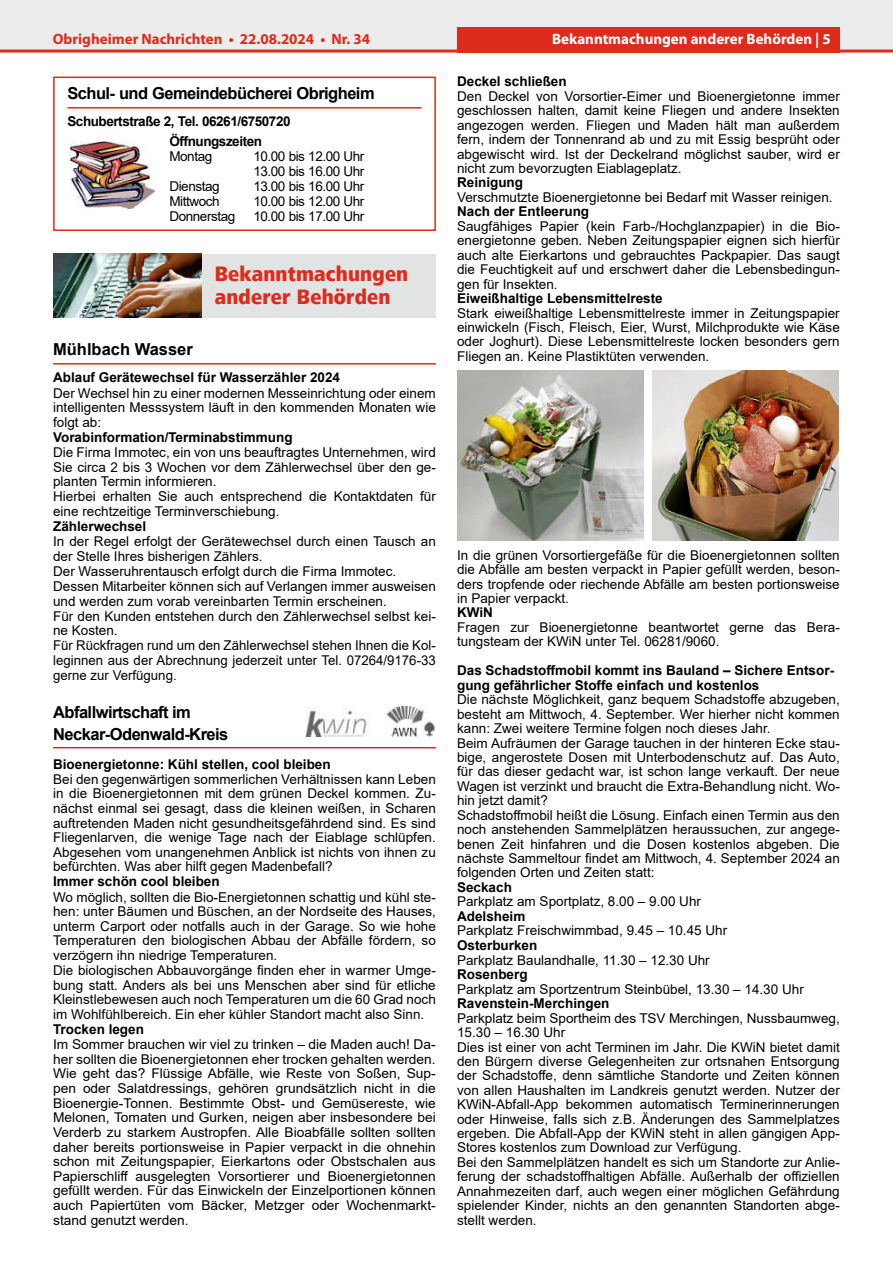
<style>
.page{position:relative;width:893px;height:1263px;background:#fff}
.page>*{position:absolute;margin:0;border:0;box-sizing:border-box;transform-origin:0 0}
.t1{font:800 21.45px/22.5px "Frutiger Next LT";letter-spacing:.01em;color:#dd2b1c;scale:.91 1}
.t2{font:700 16.5px/22.5px "Arial";letter-spacing:-.035em;color:#000}
.t3{font:700 16.5px "Arial";color:#000}
.t4{font:700 15px "Myriad Pro";color:#dd2b1c}
.t5{font:700 15px "Myriad Pro";color:#fff}
.t6{font:13.5px/14.4px "Arial";color:#000;text-align:justify}
.t7{font:700 13.5px/14.4px "Arial";color:#000}
.t8{font:13.5px/15px "Arial";letter-spacing:-.035em;color:#000}
.t9{font:700 13.5px/19.4px "Arial";letter-spacing:-.035em;color:#000}
</style>
<div class="page">
<div style="left:0;top:0;width:893px;height:51px;background:#ececec"></div>
<div style="left:457px;top:27px;width:383px;height:26px;background:#dd2b1c"></div>
<hr style="left:0;top:50px;width:893px;height:3px;background:#dd2b1c">
<hr style="left:53px;top:363px;width:383px;height:2px;background:#dd2b1c">
<hr style="left:67px;top:107px;width:355px;height:2px;background:#dd2b1c">
<div style="left:53px;top:77px;width:383px;height:154px;border:2px solid #dd2b1c"></div>
<img style="left:70px;top:141px;width:85px;height:68px">
<div style="left:53px;top:254px;width:383px;height:64px;background:#e2e3e3"></div>
<img style="left:53px;top:254px;width:149px;height:64px">
<hr style="left:53px;top:747px;width:383px;height:1px;background:#de2729">
<img style="left:306px;top:706px;width:130px;height:31px">
<img style="left:653px;top:371px;width:186px;height:170px">
<img style="left:457px;top:371px;width:186px;height:170px">
<p class="t4" style="left:53px;top:29px;width:319px">Obrigheimer Nachrichten • 22.08.2024 • Nr. 34</p>
<p class="t5" style="left:552px;top:29px;width:280px">Bekanntmachungen anderer Behörden | 5</p>
<p class="t2" style="left:67px;top:82px;width:309px">Schul- und Gemeindebücherei Obrigheim</p>
<p class="t9" style="left:169px;top:112px;width:123px;text-indent:-102px">Schubertstraße 2, Tel. 06261/6750720<br>Öffnungszeiten</p>
<p class="t6" style="left:169px;top:149px;width:44px">Montag</p>
<p class="t8" style="left:253px;top:148px;width:112px">10.00 bis 12.00 Uhr<br>13.00 bis 16.00 Uhr</p>
<p class="t8" style="left:169px;top:179px;width:52px">Dienstag</p>
<p class="t8" style="left:253px;top:179px;width:112px">13.00 bis 16.00 Uhr</p>
<p class="t8" style="left:169px;top:194px;width:52px">Mittwoch</p>
<p class="t8" style="left:253px;top:194px;width:112px">10.00 bis 12.00 Uhr</p>
<p class="t8" style="left:169px;top:209px;width:67px">Donnerstag</p>
<p class="t8" style="left:253px;top:209px;width:112px">10.00 bis 17.00 Uhr</p>
<p class="t7" style="left:457px;top:75px;width:111px">Deckel schließen</p>
<p class="t6" style="left:457px;top:89px;width:384px">Den Deckel von Vorsortier-Eimer und Bioenergietonne immer geschlossen halten, damit keine Fliegen und andere Insekten angezogen werden. Fliegen und Maden hält man außerdem fern, indem der Tonnenrand ab und zu mit Essig besprüht oder abgewischt wird. Ist der Deckelrand möglichst sauber, wird er nicht zum bevorzugten Eiablageplatz.</p>
<p class="t7" style="left:457px;top:176px;width:68px">Reinigung</p>
<p class="t6" style="left:457px;top:190px;width:377px">Verschmutzte Bioenergietonne bei Bedarf mit Wasser reinigen.</p>
<p class="t7" style="left:457px;top:205px;width:134px">Nach der Entleerung</p>
<p class="t6" style="left:457px;top:219px;width:384px">Saugfähiges Papier (kein Farb-/Hochglanzpapier) in die Bio&shy;energietonne geben. Neben Zeitungspapier eignen sich hierfür auch alte Eierkartons und gebrauchtes Packpapier. Das saugt die Feuchtigkeit auf und erschwert daher die Lebensbedingun&shy;gen für Insekten.</p>
<p class="t7" style="left:457px;top:291px;width:207px">Eiweißhaltige Lebensmittelreste</p>
<p class="t6" style="left:457px;top:306px;width:384px">Stark eiweißhaltige Lebensmittelreste immer in Zeitungspapier einwickeln (Fisch, Fleisch, Eier, Wurst, Milchprodukte wie Käse oder Joghurt). Diese Lebensmittelreste locken besonders gern Fliegen an. Keine Plastiktüten verwenden.</p>
<h1 class="t1" style="left:215px;top:263px;width:214px">Bekanntmachungen anderer Behörden</h1>
<p class="t3" style="left:53px;top:337px;width:141px">Mühlbach Wasser</p>
<p class="t7" style="left:53px;top:371px;width:288px">Ablauf Gerätewechsel für Wasserzähler 2024</p>
<p class="t6" style="left:53px;top:385px;width:384px">Der Wechsel hin zu einer modernen Messeinrichtung oder einem intelligenten Messsystem läuft in den kommenden Monaten wie folgt ab:</p>
<p class="t7" style="left:53px;top:430px;width:241px">Vorabinformation/Terminabstimmung</p>
<p class="t6" style="left:53px;top:445px;width:384px;text-align:left">Die Firma Immotec, ein von uns beauftragtes Unternehmen, wird Sie circa 2 bis 3 Wochen vor dem Zählerwechsel über den ge&shy;planten Termin informieren.<br>Hierbei erhalten Sie auch entsprechend die Kontaktdaten für eine rechtzeitige Terminverschiebung.</p>
<p class="t7" style="left:53px;top:519px;width:95px">Zählerwechsel</p>
<p class="t6" style="left:53px;top:534px;width:384px;line-height:14.9px;text-align:left">In der Regel erfolgt der Gerätewechsel durch einen Tausch an der Stelle Ihres bisherigen Zählers.<br>Der Wasseruhrentausch erfolgt durch die Firma Immotec.<br>Dessen Mitarbeiter können sich auf Verlangen immer ausweisen und werden zum vorab vereinbarten Termin erscheinen.<br>Für den Kunden entstehen durch den Zählerwechsel selbst kei&shy;ne Kosten.<br>Für Rückfragen rund um den Zählerwechsel stehen Ihnen die Kol&shy;leginnen aus der Abrechnung jederzeit unter Tel. 07264/9176-33 gerne zur Verfügung.</p>
<p class="t2" style="left:53px;top:701px;width:177px">Abfallwirtschaft im<br>Neckar-Odenwald-Kreis</p>
<p class="t7" style="left:53px;top:757px;width:279px">Bioenergietonne: Kühl stellen, cool bleiben</p>
<p class="t6" style="left:53px;top:771px;width:384px">Bei den gegenwärtigen sommerlichen Verhältnissen kann Leben in die Bioenergietonnen mit dem grünen Deckel kommen. Zu&shy;nächst einmal sei gesagt, dass die kleinen weißen, in Scharen auftretenden Maden nicht gesundheitsgefährdend sind. Es sind Fliegenlarven, die wenige Tage nach der Eiablage schlüpfen.<br>Abgesehen vom unangenehmen Anblick ist nichts von ihnen zu befürchten. Was aber hilft gegen Madenbefall?</p>
<p class="t7" style="left:53px;top:875px;width:168px">Immer schön cool bleiben</p>
<p class="t6" style="left:53px;top:889px;width:384px;text-align:left">Wo möglich, sollten die Bio-Energietonnen schattig und kühl ste&shy;hen: unter Bäumen und Büschen, an der Nordseite des Hauses, unterm Carport oder notfalls auch in der Garage. So wie hohe Temperaturen den biologischen Abbau der Abfälle fördern, so verzögern ihn niedrige Temperaturen.<br>Die biologischen Abbauvorgänge finden eher in warmer Umge&shy;bung statt. Anders als bei uns Menschen aber sind für etliche Kleinstlebewesen auch noch Temperaturen um die 60 Grad noch im Wohlfühlbereich. Ein eher kühler Standort macht also Sinn.</p>
<p class="t7" style="left:53px;top:1022px;width:92px">Trocken legen</p>
<p class="t6" style="left:53px;top:1037px;width:384px">Im Sommer brauchen wir viel zu trinken – die Maden auch! Da&shy;her sollten die Bioenergietonnen eher trocken gehalten werden.<br>Wie geht das? Flüssige Abfälle, wie Reste von Soßen, Sup&shy;pen oder Salatdressings, gehören grundsätzlich nicht in die Bioenergie-Tonnen. Bestimmte Obst- und Gemüsereste, wie Melonen, Tomaten und Gurken, neigen aber insbesondere bei Verderb zu starkem Austropfen. Alle Bioabfälle sollten sollten daher bereits portionsweise in Papier verpackt in die ohnehin schon mit Zeitungspapier, Eierkartons oder Obstschalen aus Papierschliff ausgelegten Vorsortierer und Bioenergietonnen gefüllt werden. Für das Einwickeln der Einzelportionen können auch Papiertüten vom Bäcker, Metzger oder Wochenmarkt&shy;stand genutzt werden.</p>
<p class="t6" style="left:457px;top:548px;width:384px">In die grünen Vorsortiergefäße für die Bioenergietonnen sollten die Abfälle am besten verpackt in Papier gefüllt werden, beson&shy;ders tropfende oder riechende Abfälle am besten portionsweise in Papier verpackt.</p>
<p class="t7" style="left:457px;top:606px;width:37px">KWiN</p>
<p class="t6" style="left:457px;top:620px;width:384px">Fragen zur Bioenergietonne beantwortet gerne das Bera&shy;tungsteam der KWiN unter Tel. 06281/9060.</p>
<p class="t7" style="left:457px;top:664px;width:378px">Das Schadstoffmobil kommt ins Bauland – Sichere Entsor&shy;gung gefährlicher Stoffe einfach und kostenlos</p>
<p class="t6" style="left:457px;top:692px;width:384px;text-align:left">Die nächste Möglichkeit, ganz bequem Schadstoffe abzugeben, besteht am Mittwoch, 4. September. Wer hierher nicht kommen kann: Zwei weitere Termine folgen noch dieses Jahr.<br>Beim Aufräumen der Garage tauchen in der hinteren Ecke stau&shy;bige, angerostete Dosen mit Unterbodenschutz auf. Das Auto, für das dieser gedacht war, ist schon lange verkauft. Der neue Wagen ist verzinkt und braucht die Extra-Behandlung nicht. Wo&shy;hin jetzt damit?<br>Schadstoffmobil heißt die Lösung. Einfach einen Termin aus den noch anstehenden Sammelplätzen heraussuchen, zur angege&shy;benen Zeit hinfahren und die Dosen kostenlos abgeben. Die nächste Sammeltour findet am Mittwoch, 4. September 2024 an folgenden Orten und Zeiten statt:</p>
<p class="t7" style="left:457px;top:880px;width:56px">Seckach</p>
<p class="t6" style="left:457px;top:894px;width:245px">Parkplatz am Sportplatz, 8.00 – 9.00 Uhr</p>
<p class="t7" style="left:457px;top:909px;width:70px">Adelsheim</p>
<p class="t6" style="left:457px;top:923px;width:272px">Parkplatz Freischwimmbad, 9.45 – 10.45 Uhr</p>
<p class="t7" style="left:457px;top:938px;width:82px">Osterburken</p>
<p class="t6" style="left:457px;top:952px;width:254px">Parkplatz Baulandhalle, 11.30 – 12.30 Uhr</p>
<p class="t7" style="left:457px;top:967px;width:72px">Rosenberg</p>
<p class="t6" style="left:457px;top:981px;width:348px">Parkplatz am Sportzentrum Steinbübel, 13.30 – 14.30 Uhr</p>
<p class="t7" style="left:457px;top:996px;width:154px">Ravenstein-Merchingen</p>
<p class="t6" style="left:457px;top:1010px;width:384px;text-align:left">Parkplatz beim Sportheim des TSV Merchingen, Nussbaumweg, 15.30 – 16.30 Uhr<br>Dies ist einer von acht Terminen im Jahr. Die KWiN bietet damit den Bürgern diverse Gelegenheiten zur ortsnahen Entsorgung der Schadstoffe, denn sämtliche Standorte und Zeiten können von allen Haushalten im Landkreis genutzt werden. Nutzer der KWiN-Abfall-App bekommen automatisch Terminerinnerungen oder Hinweise, falls sich z.B. Änderungen des Sammelplatzes ergeben. Die Abfall-App der KWiN steht in allen gängigen App-Stores kostenlos zum Download zur Verfügung.<br>Bei den Sammelplätzen handelt es sich um Standorte zur Anlie&shy;ferung der schadstoffhaltigen Abfälle. Außerhalb der offiziellen Annahmezeiten darf, auch wegen einer möglichen Gefährdung spielender Kinder, nichts an den genannten Standorten abge&shy;stellt werden.</p>
</div>
